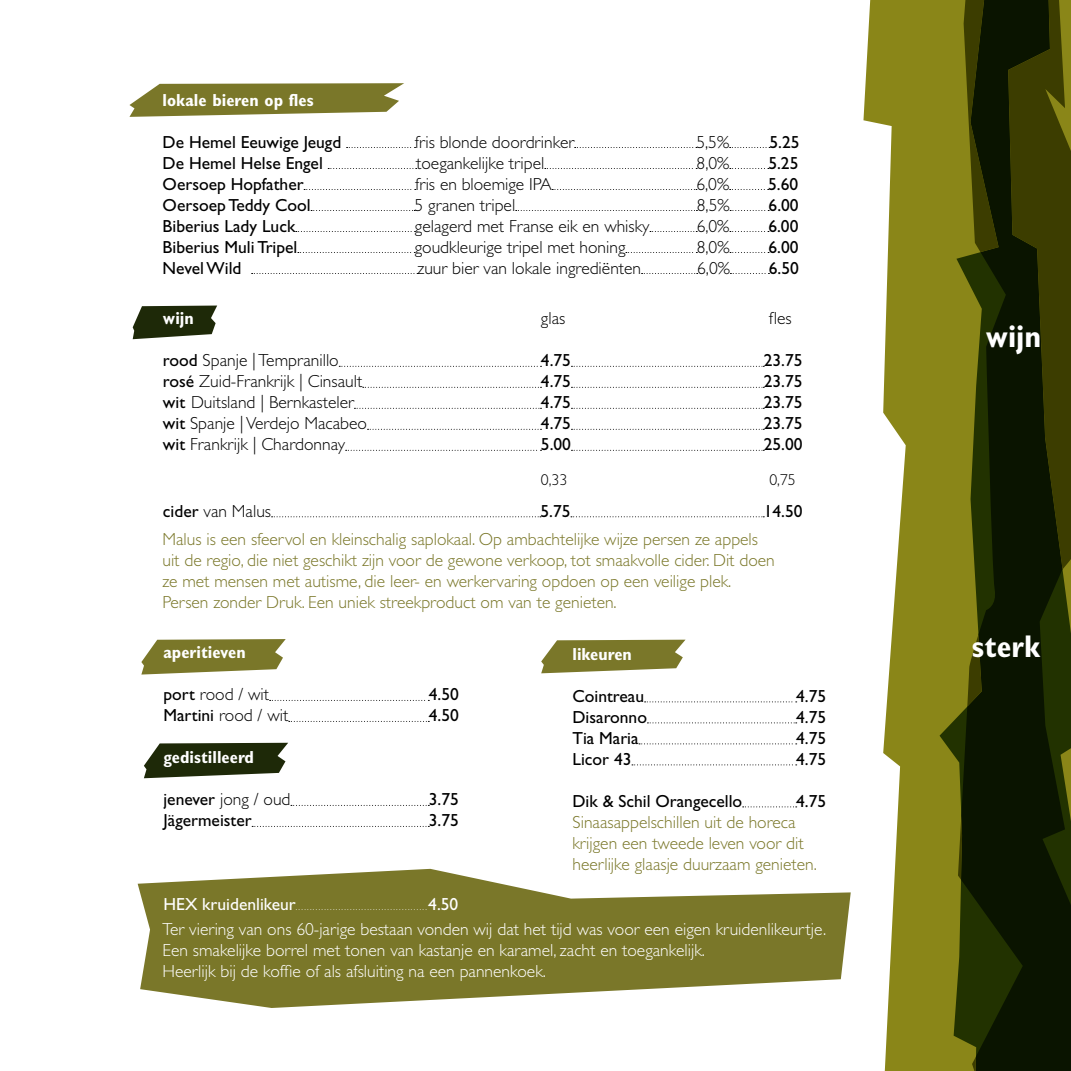
<style>
.page{position:relative;width:1071px;height:1071px;background:#fff}
.page>*{position:absolute;margin:0;border:0;box-sizing:border-box;transform-origin:0 0}
.t1{font:700 condensed 31.5px "Gill Sans";color:#fff}
.t2{font:300 17.5px "Gill Sans";color:#000}
.t3{font:300 17.5px/21px "Gill Sans";color:#7a7729}
.t4{font:17.5px "Gill Sans";color:#000}
.t5{font:300 17.5px/21px "Gill Sans";color:#fff}
.t6{font:700 condensed 17.5px "Gill Sans";color:#fff}
.t7{font:17.5px "Gill Sans";color:#fff}
.t8{font:300 15.75px "Gill Sans";color:#000}
.t9{font:7px "Gill Sans";color:#fff}
.s1{font-weight:400}
</style>
<div class="page">
<svg style="left:144px;top:743px;width:144px;height:35px;background:#3f492d"></svg>
<svg style="left:141px;top:639px;width:145px;height:36px"></svg>
<svg style="left:138px;top:869px;width:713px;height:139px;fill:#7a7729"></svg>
<svg style="left:133px;top:306px;width:84px;height:33px;background:#3e482b"></svg>
<svg style="left:863px;top:0;width:95px;height:1071px;fill:#8a8618"></svg>
<div style="left:1031px;top:987px;width:40px;height:84px;background:#0a1400"></div>
<svg style="left:1031px;top:0;width:40px;height:987px;background:#282e01"></svg>
<svg style="left:958px;top:0;width:73px;height:1071px;background:#242c03"></svg>
<svg style="left:339px;top:366px;width:203px;height:1px"></svg>
<svg style="left:571px;top:366px;width:193px;height:1px"></svg>
<svg style="left:363px;top:387px;width:179px;height:1px"></svg>
<svg style="left:571px;top:387px;width:193px;height:1px"></svg>
<svg style="left:354px;top:408px;width:188px;height:1px"></svg>
<svg style="left:571px;top:408px;width:193px;height:1px"></svg>
<svg style="left:368px;top:429px;width:174px;height:1px"></svg>
<svg style="left:571px;top:429px;width:193px;height:1px"></svg>
<svg style="left:346px;top:450px;width:196px;height:1px"></svg>
<svg style="left:571px;top:450px;width:193px;height:1px"></svg>
<svg style="left:272px;top:516px;width:269px;height:1px"></svg>
<svg style="left:571px;top:516px;width:193px;height:1px"></svg>
<svg style="left:270px;top:700px;width:159px;height:1px"></svg>
<svg style="left:289px;top:721px;width:140px;height:1px"></svg>
<svg style="left:291px;top:805px;width:138px;height:1px"></svg>
<svg style="left:252px;top:826px;width:177px;height:1px"></svg>
<svg style="left:541px;top:640px;width:144px;height:33px;background:#8d8a48"></svg>
<svg style="left:645px;top:701px;width:152px;height:1px"></svg>
<svg style="left:647px;top:722px;width:150px;height:1px"></svg>
<svg style="left:639px;top:743px;width:158px;height:1px"></svg>
<svg style="left:632px;top:764px;width:165px;height:1px"></svg>
<svg style="left:743px;top:806px;width:54px;height:1px"></svg>
<svg style="left:129px;top:83px;width:275px;height:34px;background:#908e4d"></svg>
<svg style="left:347px;top:147px;width:69px;height:1px"></svg>
<svg style="left:575px;top:147px;width:122px;height:1px"></svg>
<svg style="left:730px;top:147px;width:40px;height:1px"></svg>
<svg style="left:328px;top:168px;width:89px;height:1px"></svg>
<svg style="left:545px;top:168px;width:152px;height:1px"></svg>
<svg style="left:730px;top:168px;width:39px;height:1px"></svg>
<svg style="left:304px;top:189px;width:112px;height:1px"></svg>
<svg style="left:552px;top:189px;width:145px;height:1px"></svg>
<svg style="left:730px;top:189px;width:39px;height:1px"></svg>
<svg style="left:311px;top:210px;width:104px;height:1px"></svg>
<svg style="left:516px;top:210px;width:181px;height:1px"></svg>
<svg style="left:730px;top:210px;width:39px;height:1px"></svg>
<svg style="left:296px;top:231px;width:120px;height:1px"></svg>
<svg style="left:650px;top:231px;width:47px;height:1px"></svg>
<svg style="left:730px;top:231px;width:39px;height:1px"></svg>
<svg style="left:298px;top:252px;width:117px;height:1px"></svg>
<svg style="left:626px;top:252px;width:71px;height:1px"></svg>
<svg style="left:730px;top:252px;width:39px;height:1px"></svg>
<svg style="left:252px;top:273px;width:166px;height:1px"></svg>
<svg style="left:642px;top:273px;width:56px;height:1px"></svg>
<svg style="left:730px;top:273px;width:39px;height:1px"></svg>
<p class="t6" style="left:163px;top:89px;width:153px">lokale bieren op fles</p>
<p class="t4" style="left:163px;top:132px;width:180px">De Hemel Eeuwige Jeugd</p>
<p class="t2" style="left:415px;top:132px;width:161px">fris blonde doordrinker</p>
<p class="t2" style="left:696px;top:132px;width:34px">5,5%</p>
<p class="t4" style="left:770px;top:132px;width:32px">5.25</p>
<p class="t4" style="left:163px;top:153px;width:162px">De Hemel Helse Engel</p>
<p class="t2" style="left:416px;top:153px;width:130px">toegankelijke tripel</p>
<p class="t2" style="left:697px;top:153px;width:34px">8,0%</p>
<p class="t4" style="left:768px;top:153px;width:32px">5.25</p>
<p class="t4" style="left:163px;top:174px;width:143px">Oersoep Hopfather</p>
<p class="t2" style="left:415px;top:174px;width:138px">fris en bloemige IPA</p>
<p class="t2" style="left:696px;top:174px;width:34px">6,0%</p>
<p class="t4" style="left:768px;top:174px;width:32px">5.60</p>
<p class="t4" style="left:163px;top:195px;width:149px">Oersoep Teddy Cool</p>
<p class="t2" style="left:415px;top:195px;width:102px">5 granen tripel</p>
<p class="t2" style="left:697px;top:195px;width:34px">8,5%</p>
<p class="t4" style="left:769px;top:195px;width:32px">6.00</p>
<p class="t4" style="left:163px;top:216px;width:134px">Biberius Lady Luck</p>
<p class="t2" style="left:415px;top:216px;width:236px">gelagerd met Franse eik en whisky</p>
<p class="t2" style="left:697px;top:216px;width:34px">6,0%</p>
<p class="t4" style="left:768px;top:216px;width:32px">6.00</p>
<p class="t4" style="left:163px;top:237px;width:136px">Biberius Muli Tripel</p>
<p class="t2" style="left:415px;top:237px;width:212px">goudkleurige tripel met honing</p>
<p class="t2" style="left:697px;top:237px;width:34px">8,0%</p>
<p class="t4" style="left:769px;top:237px;width:32px">6.00</p>
<p class="t4" style="left:163px;top:258px;width:80px">Nevel Wild</p>
<p class="t2" style="left:417px;top:258px;width:225px">zuur bier van lokale ingrediënten</p>
<p class="t2" style="left:697px;top:258px;width:34px">6,0%</p>
<p class="t4" style="left:769px;top:258px;width:32px">6.50</p>
<p class="t6" style="left:163px;top:308px;width:32px">wijn</p>
<p class="t2" style="left:541px;top:309px;width:26px">glas</p>
<p class="t2" style="left:769px;top:309px;width:24px">fles</p>
<p class="t2" style="left:163px;top:351px;width:177px"><span class="s1">rood</span> Spanje | Tempranillo</p>
<p class="t4" style="left:541px;top:350px;width:32px">4.75</p>
<p class="t4" style="left:764px;top:350px;width:40px">23.75</p>
<p class="t2" style="left:163px;top:372px;width:201px"><span class="s1">rosé</span> Zuid-Frankrijk | Cinsault</p>
<p class="t4" style="left:541px;top:371px;width:32px">4.75</p>
<p class="t4" style="left:764px;top:371px;width:40px">23.75</p>
<p class="t2" style="left:163px;top:393px;width:193px"><span class="s1">wit</span> Duitsland | Bernkasteler</p>
<p class="t4" style="left:541px;top:392px;width:32px">4.75</p>
<p class="t4" style="left:764px;top:392px;width:40px">23.75</p>
<p class="t2" style="left:163px;top:414px;width:206px"><span class="s1">wit</span> Spanje | Verdejo Macabeo</p>
<p class="t4" style="left:541px;top:413px;width:32px">4.75</p>
<p class="t4" style="left:764px;top:413px;width:40px">23.75</p>
<p class="t2" style="left:163px;top:435px;width:184px"><span class="s1">wit</span> Frankrijk | Chardonnay</p>
<p class="t4" style="left:541px;top:434px;width:32px">5.00</p>
<p class="t4" style="left:764px;top:434px;width:40px">25.00</p>
<p class="t8" style="left:541px;top:471px;width:28px">0,33</p>
<p class="t8" style="left:769px;top:471px;width:28px">0,75</p>
<p class="t2" style="left:163px;top:501px;width:110px"><span class="s1">cider</span> van Malus</p>
<p class="t4" style="left:540px;top:501px;width:32px">5.75</p>
<p class="t4" style="left:764px;top:501px;width:40px">14.50</p>
<p class="t3" style="left:162px;top:529px;width:614px">Malus is een sfeervol en kleinschalig saplokaal. Op ambachtelijke wijze persen ze appels uit de regio, die niet geschikt zijn voor de gewone verkoop, tot smaakvolle cider. Dit doen ze met mensen met autisme, die leer- en werkervaring opdoen op een veilige plek.<br>Persen zonder Druk. Een uniek streekproduct om van te genieten.</p>
<p class="t6" style="left:163px;top:642px;width:84px">aperitieven</p>
<p class="t2" style="left:163px;top:685px;width:107px"><span class="s1">port</span> rood / wit</p>
<p class="t4" style="left:429px;top:684px;width:32px">4.50</p>
<p class="t2" style="left:163px;top:706px;width:126px"><span class="s1">Martini</span> rood / wit</p>
<p class="t4" style="left:429px;top:705px;width:32px">4.50</p>
<p class="t6" style="left:163px;top:747px;width:92px">gedistilleerd</p>
<p class="t2" style="left:163px;top:790px;width:129px"><span class="s1">jenever</span> jong / oud</p>
<p class="t4" style="left:429px;top:789px;width:32px">3.75</p>
<p class="t4" style="left:163px;top:810px;width:90px">Jägermeister</p>
<p class="t4" style="left:429px;top:810px;width:32px">3.75</p>
<p class="t7" style="left:163px;top:894px;width:134px">HEX kruidenlikeur</p>
<p class="t9" style="left:296px;top:904px;width:133px">..............................................</p>
<p class="t7" style="left:428px;top:894px;width:32px">4.50</p>
<p class="t6" style="left:573px;top:644px;width:61px">likeuren</p>
<p class="t4" style="left:573px;top:686px;width:73px">Cointreau</p>
<p class="t4" style="left:796px;top:686px;width:32px">4.75</p>
<p class="t4" style="left:573px;top:707px;width:76px">Disaronno</p>
<p class="t4" style="left:796px;top:707px;width:32px">4.75</p>
<p class="t4" style="left:573px;top:728px;width:68px">Tia Maria</p>
<p class="t4" style="left:796px;top:728px;width:32px">4.75</p>
<p class="t4" style="left:573px;top:749px;width:61px">Licor 43</p>
<p class="t4" style="left:796px;top:749px;width:32px">4.75</p>
<p class="t4" style="left:573px;top:791px;width:171px">Dik &amp; Schil Orangecello</p>
<p class="t4" style="left:796px;top:791px;width:32px">4.75</p>
<p class="t3" style="left:573px;top:812px;width:246px">Sinaasappelschillen uit de horeca krijgen een tweede leven voor dit heerlijke glaasje duurzaam genieten.</p>
<p class="t5" style="left:162px;top:919px;width:665px">Ter viering van ons 60-jarige bestaan vonden wij dat het tijd was voor een eigen kruidenlikeurtje.<br>Een smakelijke borrel met tonen van kastanje en karamel, zacht en toegankelijk.<br>Heerlijk bij de koffie of als afsluiting na een pannenkoek.</p>
<h1 class="t1" style="left:986px;top:318px;width:57px">wijn</h1>
<h1 class="t1" style="left:972px;top:628px;width:70px">sterk</h1>
</div>
